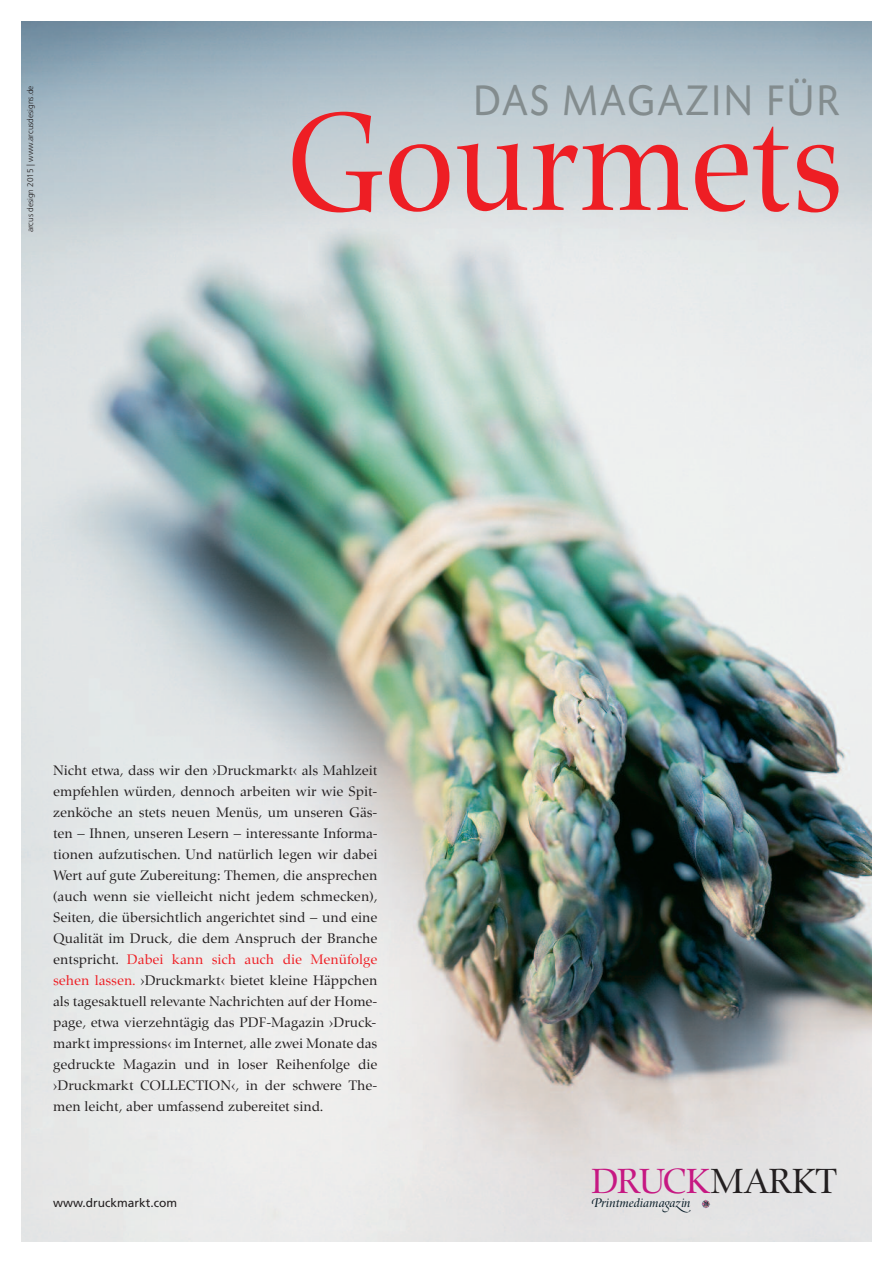
<style>
.page{position:relative;width:893px;height:1263px;background:#fff}
.page>*{position:absolute;margin:0;border:0;box-sizing:border-box;transform-origin:0 0}
.t1{font:142.5px "Zapf Renais SB";color:#ee1e24;scale:.9 1}
.t2{font:45px "Today SB";letter-spacing:.05em;color:#838c8e;scale:.9 1}
.t3{font:36px "Zapf Renais SB";letter-spacing:-.025em;color:#c61882}
.t4{font:14.25px/21px "Zapf Renais SB";color:#231f20;text-align:justify}
.t5{font:italic 12.75px "Zapf Renais SB";color:#011622}
.t6{font:12px "Frutiger";color:#231f20}
.t7{font:300 8.25px "Frutiger CE";color:#231f20}
.s1{color:#ee1e24}
.s2{color:#231f20}
.s3{font-family:"Zapf Ren Swash SB"}
.s4{font-family:"Zapf Ren Swash SH"}
</style>
<div class="page">
<img style="left:21px;top:21px;width:851px;height:1221px">
<svg style="left:706px;top:1200px;width:5px;height:6px"></svg>
<p class="t7" style="left:27px;top:232px;width:148px;rotate:-90deg">arcus design 2015 | www.arcusdesigns.de</p>
<h2 class="t2" style="left:473px;top:73px;width:409px">DAS MAGAZIN FÜR</h2>
<h1 class="t1" style="left:286px;top:77px;width:620px">Gourmets</h1>
<p class="t4" style="left:53px;top:759px;width:326px">Nicht etwa, dass wir den ›Druckmarkt‹ als Mahlzeit empfehlen würden, dennoch arbeiten wir wie Spit&shy;zenköche an stets neuen Menüs, um unseren Gäs&shy;ten – Ihnen, unseren Lesern – interessante Informa&shy;tionen aufzutischen. Und natürlich legen wir dabei Wert auf gute Zubereitung: Themen, die ansprechen (auch wenn sie vielleicht nicht jedem schmecken), Seiten, die übersichtlich angerichtet sind – und eine Qualität im Druck, die dem Anspruch der Branche entspricht. <span class="s1">Dabei kann sich auch die Menüfolge sehen lassen.</span> ›Druckmarkt‹ bietet kleine Häppchen als tagesaktuell relevante Nachrichten auf der Home&shy;page, etwa vierzehntägig das PDF-Magazin ›Druck&shy;markt impressions‹ im Internet, alle zwei Monate das gedruckte Magazin und in loser Reihenfolge die ›Druckmarkt COLLECTION‹, in der schwere The&shy;men leicht, aber umfassend zubereitet sind.</p>
<p class="t6" style="left:53px;top:1198px;width:126px">www.druckmarkt.com</p>
<h3 class="t3" style="left:591px;top:1160px;width:248px">DRUCK<span class="s2">MARKT</span></h3>
<p class="t5" style="left:591px;top:1195px;width:101px"><span class="s3">P</span>rintmediama<span class="s4">g</span>a<span class="s4">-</span>in</p>
</div>
